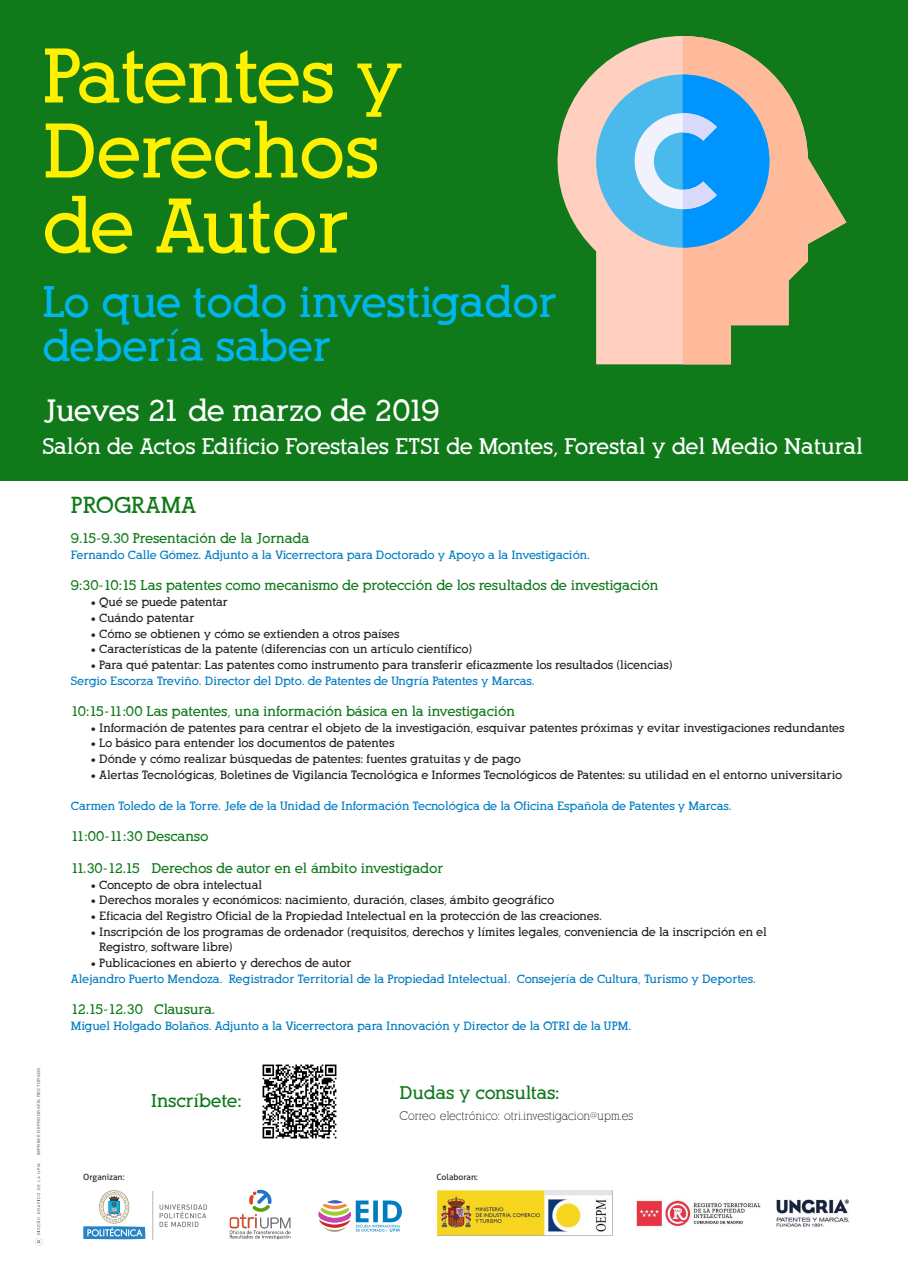
<style>
.page{position:relative;width:908px;height:1276px;background:#fff}
.page>*{position:absolute;margin:0;border:0;box-sizing:border-box;transform-origin:0 0}
.t1{font:700 75.6px/75px "Alexandria FLF";color:#fff101}
.t2{font:700 42.9px/44.2px "Alexandria FLF";color:#00b6f0}
.t3{font:700 30px "Alexandria FLF";color:#fff}
.t4{font:700 22.6px "Alexandria FLF";color:#10791a}
.t5{font:700 22px "Alexandria FLF";color:#fff}
.t6{font:700 18px "Alexandria FLF";color:#10791a}
.t7{font:700 13.7px "Alexandria FLF";color:#10791a}
.t8{font:700 13.7px "Alexandria FLF";letter-spacing:-.03em;color:#10791a}
.t9{font:12px "Alexandria FLF";color:#231f20}
.t10{font:700 11.8px/15.7px "Alexandria FLF";color:#231f20}
.t11{font:700 11.8px "Alexandria FLF";color:#007cc2}
.t12{font:8.6px "Aller";color:#231f20}
.t13{font:500 4.1px "Helvetica Neue LT Std";letter-spacing:.12em;color:#76787b}
</style>
<div class="page">
<div style="left:0;top:0;width:907px;height:480px;background:#10791a"></div>
<svg style="left:35px;top:1163px;width:8px;height:82px"></svg>
<img style="left:262px;top:1064px;width:75px;height:75px">
<svg style="left:557px;top:36px;width:125px;height:328px;fill:#ffcfbf"></svg>
<svg style="left:682px;top:36px;width:164px;height:328px;fill:#ffba9c"></svg>
<div style="left:596px;top:74px;width:173px;height:174px;background:#4abaed;border-radius:50%"></div>
<svg style="left:634px;top:74px;width:135px;height:174px"></svg>
<img style="left:229px;top:1189px;width:62px;height:51px">
<img style="left:776px;top:1199px;width:74px;height:28px">
<hr style="left:152px;top:1191px;width:1px;height:49px;background:#717074">
<svg style="left:159px;top:1204px;width:48px;height:23px"></svg>
<svg style="left:83px;top:1190px;width:63px;height:49px"></svg>
<img style="left:437px;top:1190px;width:175px;height:45px">
<img style="left:636px;top:1199px;width:125px;height:29px">
<svg style="left:318px;top:1200px;width:83px;height:31px"></svg>
<p class="t1" style="left:42px;top:39px;width:362px">Patentes y<br>Derechos de Autor</p>
<p class="t2" style="left:42px;top:280px;width:515px">Lo que todo investigador debería saber</p>
<p class="t3" style="left:42px;top:394px;width:398px">Jueves 21 de marzo de 2019</p>
<p class="t5" style="left:42px;top:434px;width:821px">Salón de Actos Edificio Forestales ETSI de Montes, Forestal y del Medio Natural</p>
<p class="t13" style="left:36px;top:1155px;width:89px;rotate:-90deg">IMPRIME REPROGRAFÍA RECTORADO</p>
<p class="t4" style="left:71px;top:493px;width:127px">PROGRAMA</p>
<p class="t7" style="left:71px;top:531px;width:240px">9.15-9.30 Presentación de la Jornada</p>
<p class="t11" style="left:71px;top:549px;width:520px">Fernando Calle Gómez. Adjunto a la Vicerrectora para Doctorado y Apoyo a la Investigación.</p>
<p class="t7" style="left:71px;top:578px;width:588px">9:30-10:15 Las patentes como mecanismo de protección de los resultados de investigación</p>
<p class="t10" style="left:91px;top:594px;width:139px">• Qué se puede patentar</p>
<p class="t10" style="left:91px;top:610px;width:105px">• Cuándo patentar</p>
<p class="t10" style="left:91px;top:626px;width:310px">• Cómo se obtienen y cómo se extienden a otros países</p>
<p class="t10" style="left:91px;top:641px;width:383px">• Características de la patente (diferencias con un artículo científico)</p>
<p class="t10" style="left:91px;top:657px;width:583px">• Para qué patentar: Las patentes como instrumento para transferir eficazmente los resultados (licencias)</p>
<p class="t11" style="left:71px;top:674px;width:465px">Sergio Escorza Treviño. Director del Dpto. de Patentes de Ungría Patentes y Marcas.</p>
<p class="t7" style="left:71px;top:704px;width:445px">10:15-11:00 Las patentes, una información básica en la investigación</p>
<p class="t10" style="left:91px;top:720px;width:754px">• Información de patentes para centrar el objeto de la investigación, esquivar patentes próximas y evitar investigaciones redundantes</p>
<p class="t10" style="left:91px;top:735px;width:305px">• Lo básico para entender los documentos de patentes</p>
<p class="t10" style="left:91px;top:751px;width:431px">• Dónde y cómo realizar búsquedas de patentes: fuentes gratuitas y de pago</p>
<p class="t10" style="left:91px;top:767px;width:752px">• Alertas Tecnológicas, Boletines de Vigilancia Tecnológica e Informes Tecnológicos de Patentes: su utilidad en el entorno universitario</p>
<p class="t11" style="left:71px;top:799px;width:661px">Carmen Toledo de la Torre. Jefe de la Unidad de Información Tecnológica de la Oficina Española de Patentes y Marcas.</p>
<p class="t7" style="left:71px;top:829px;width:139px">11:00-11:30 Descanso</p>
<p class="t7" style="left:71px;top:861px;width:374px">11.30-12.15 Derechos de autor en el ámbito investigador</p>
<p class="t10" style="left:91px;top:876px;width:173px">• Concepto de obra intelectual</p>
<p class="t10" style="left:91px;top:892px;width:464px">• Derechos morales y económicos: nacimiento, duración, clases, ámbito geográfico</p>
<p class="t10" style="left:91px;top:908px;width:512px">• Eficacia del Registro Oficial de la Propiedad Intelectual en la protección de las creaciones.</p>
<p class="t10" style="left:99px;top:923px;width:668px;text-indent:-9px">• Inscripción de los programas de ordenador (requisitos, derechos y límites legales, conveniencia de la inscripción en el<br>Registro, software libre)</p>
<p class="t10" style="left:91px;top:955px;width:262px">• Publicaciones en abierto y derechos de autor</p>
<p class="t11" style="left:71px;top:972px;width:686px">Alejandro Puerto Mendoza. Registrador Territorial de la Propiedad Intelectual. Consejería de Cultura, Turismo y Deportes.</p>
<p class="t8" style="left:71px;top:1002px;width:146px">12.15-12.30 Clausura.</p>
<p class="t11" style="left:71px;top:1019px;width:561px">Miguel Holgado Bolaños. Adjunto a la Vicerrectora para Innovación y Director de la OTRI de la UPM.</p>
<p class="t6" style="left:151px;top:1091px;width:92px">Inscríbete:</p>
<p class="t6" style="left:399px;top:1083px;width:161px">Dudas y consultas:</p>
<p class="t9" style="left:399px;top:1109px;width:235px">Correo electrónico: otri.investigacion@upm.es</p>
<p class="t12" style="left:83px;top:1172px;width:43px">Organizan:</p>
<p class="t12" style="left:436px;top:1172px;width:43px">Colaboran:</p>
</div>
